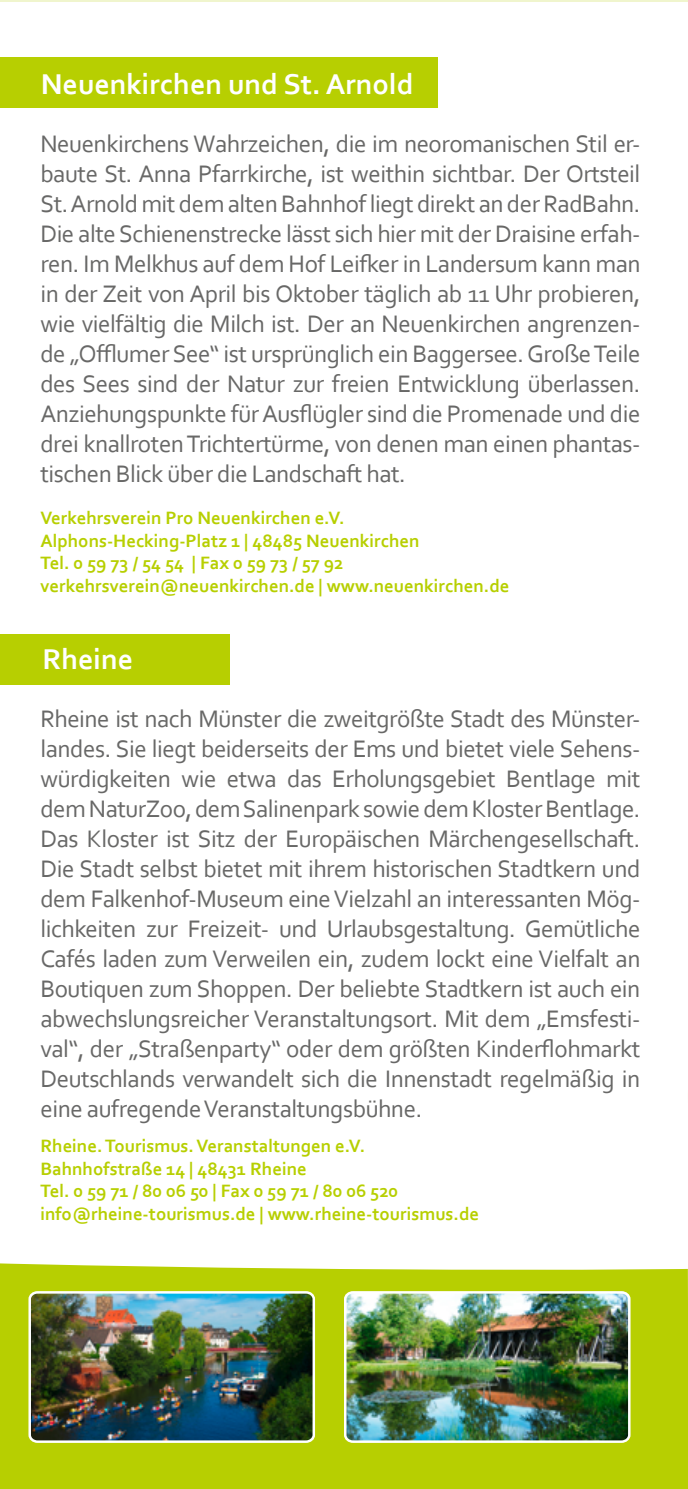
<style>
.page{position:relative;width:688px;height:1489px;background:#fff}
.page>*{position:absolute;margin:0;border:0;box-sizing:border-box;transform-origin:0 0}
.t1{font:700 30px "Corbel";color:#fff}
.t2{font:25px/30px "Corbel";letter-spacing:-.02em;color:#686867;text-align:justify}
.t3{font:700 18.75px/22.5px "Corbel";color:#b7cf01}
</style>
<div class="page">
<div style="left:0;top:1263px;width:687px;height:225px;background:#b7cf01"></div>
<div style="left:0;top:634px;width:230px;height:51px;background:#b7cf01"></div>
<div style="left:0;top:57px;width:438px;height:51px;background:#b7cf01"></div>
<hr style="left:0;top:0;width:687px;height:2px;background:#b7cf01">
<img style="left:345px;top:1292px;width:284px;height:149px">
<div style="left:344px;top:1290px;width:286px;height:152px;border:2px solid #fff;border-radius:7px"></div>
<img style="left:30px;top:1292px;width:284px;height:149px">
<div style="left:28px;top:1290px;width:287px;height:152px;border:2px solid #fff;border-radius:7px"></div>
<p class="t1" style="left:41px;top:65px;width:374px">Neuenkirchen und St. Arnold</p>
<p class="t2" style="left:40px;top:128px;width:601px">Neuenkirchens Wahrzeichen, die im neoromanischen Stil er&shy;baute St. Anna Pfarrkirche, ist weithin sichtbar. Der Ortsteil St. Arnold mit dem alten Bahnhof liegt direkt an der RadBahn.<br>Die alte Schienenstrecke lässt sich hier mit der Draisine erfah&shy;ren. Im Melkhus auf dem Hof Leifker in Landersum kann man in der Zeit von April bis Oktober täglich ab 11 Uhr probieren, wie vielfältig die Milch ist. Der an Neuenkirchen angrenzen&shy;de „Offlumer See“ ist ursprünglich ein Baggersee. Große Teile des Sees sind der Natur zur freien Entwicklung überlassen.<br>Anziehungspunkte für Ausflügler sind die Promenade und die drei knallroten Trichtertürme, von denen man einen phantas&shy;tischen Blick über die Landschaft hat.</p>
<p class="t3" style="left:40px;top:506px;width:470px">Verkehrsverein Pro Neuenkirchen e.V.<br>Alphons-Hecking-Platz 1 | 48485 Neuenkirchen<br>Tel. 0 59 73 / 54 54 | Fax 0 59 73 / 57 92 verkehrsverein@neuenkirchen.de | www.neuenkirchen.de</p>
<p class="t1" style="left:43px;top:640px;width:92px">Rheine</p>
<p class="t2" style="left:40px;top:703px;width:601px">Rheine ist nach Münster die zweitgrößte Stadt des Münster&shy;landes. Sie liegt beiderseits der Ems und bietet viele Sehens&shy;würdigkeiten wie etwa das Erholungsgebiet Bentlage mit dem NaturZoo, dem Salinenpark sowie dem Kloster Bentlage.<br>Das Kloster ist Sitz der Europäischen Märchengesellschaft.<br>Die Stadt selbst bietet mit ihrem historischen Stadtkern und dem Falkenhof-Museum eine Vielzahl an interessanten Mög&shy;lichkeiten zur Freizeit- und Urlaubsgestaltung. Gemütliche Cafés laden zum Verweilen ein, zudem lockt eine Vielfalt an Boutiquen zum Shoppen. Der beliebte Stadtkern ist auch ein abwechslungsreicher Veranstaltungsort. Mit dem „Emsfesti&shy;val“, der „Straßenparty“ oder dem größten Kinderflohmarkt Deutschlands verwandelt sich die Innenstadt regelmäßig in eine aufregende Veranstaltungsbühne.</p>
<p class="t3" style="left:40px;top:1134px;width:440px">Rheine. Tourismus. Veranstaltungen e.V.<br>Bahnhofstraße 14 | 48431 Rheine<br>Tel. 0 59 71 / 80 06 50 | Fax 0 59 71 / 80 06 520 info@rheine-tourismus.de | www.rheine-tourismus.de</p>
</div>
